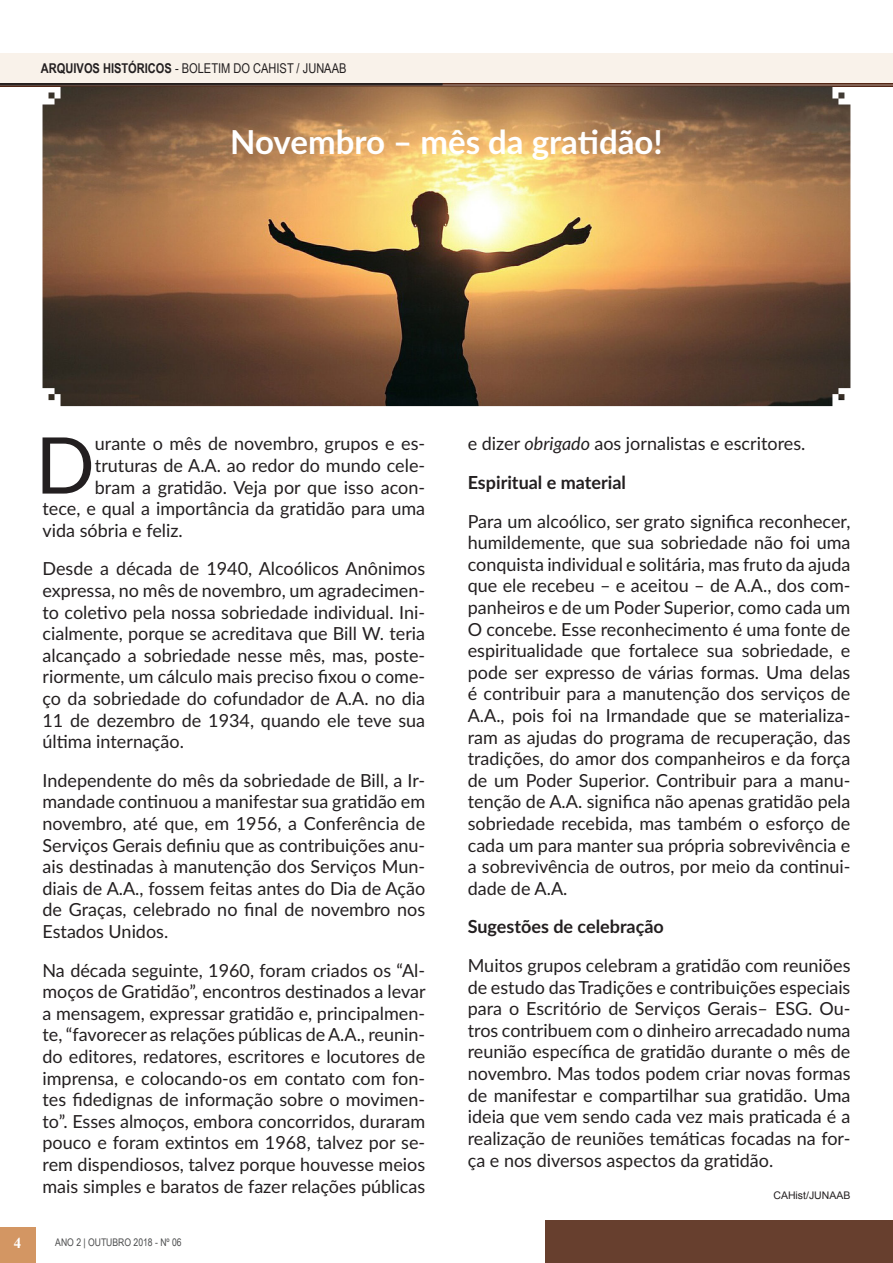
<style>
.page{position:relative;width:893px;height:1263px;background:#fff}
.page>*{position:absolute;margin:0;border:0;box-sizing:border-box;transform-origin:0 0}
.texto{font:78.3px "Lato";color:#231f20}
.titulo{font:700 33px "Lato";color:#fff}
.texto-2{font:18px/21.6px "Lato";color:#231f20;text-align:justify}
.texto-3{font:700 18px "Lato";color:#231f20}
.t1{font:700 15px "Times New Roman";color:#fff}
.t2{font:13.5px "Arial Narrow";color:#231f20}
.t3{font:10.5px "Arial Narrow";color:#4b4c4d}
.Assinatura{font:10.5px "Arial";color:#231f20}
.s1{font-weight:700}
.s2{font-style:italic}
</style>
<div class="page">
<div style="left:0;top:53px;width:893px;height:32px;background:#f9f2ea"></div>
<svg style="left:442px;top:83px;width:451px;height:3px"></svg>
<div style="left:0;top:1227px;width:36px;height:36px;background:#d39663"></div>
<hr style="left:0;top:83px;width:442px;height:1px;background:#231f20">
<hr style="left:0;top:84px;width:442px;height:1px;background:#231f20">
<hr style="left:0;top:85px;width:442px;height:1px;background:#231f20">
<div style="left:546px;top:1220px;width:347px;height:43px;background:#673f2e"></div>
<img style="left:43px;top:86px;width:807px;height:320px">
<p class="t2" style="left:41px;top:59px;width:307px"><span class="s1">ARQUIVOS HISTÓRICOS</span> - BOLETIM DO CAHIST / JUNAAB</p>
<p class="titulo" style="left:230px;top:118px;width:434px">Novembro – mês da gratidão!</p>
<p class="texto" style="left:35px;top:409px;width:61px">D</p>
<p class="texto-2" style="left:95px;top:432px;width:332px">urante o mês de novembro, grupos e es-</p>
<p class="texto-2" style="left:95px;top:454px;width:332px">truturas de A.A. ao redor do mundo cele-</p>
<p class="texto-2" style="left:95px;top:475px;width:332px">bram a gratidão. Veja por que isso acon-</p>
<p class="texto-2" style="left:43px;top:497px;width:384px">tece, e qual a importância da gratidão para uma</p>
<p class="texto-2" style="left:43px;top:519px;width:142px">vida sóbria e feliz.</p>
<p class="texto-2" style="left:43px;top:557px;width:384px">Desde a década de 1940, Alcoólicos Anônimos expressa, no mês de novembro, um agradecimen&shy;to coletivo pela nossa sobriedade individual. Ini&shy;cialmente, porque se acreditava que Bill W. teria alcançado a sobriedade nesse mês, mas, poste&shy;riormente, um cálculo mais preciso fixou o come&shy;ço da sobriedade do cofundador de A.A. no dia 11 de dezembro de 1934, quando ele teve sua última internação.</p>
<p class="texto-2" style="left:43px;top:769px;width:384px">Independente do mês da sobriedade de Bill, a Ir&shy;mandade continuou a manifestar sua gratidão em novembro, até que, em 1956, a Conferência de Serviços Gerais definiu que as contribuições anu&shy;ais destinadas à manutenção dos Serviços Mun&shy;diais de A.A., fossem feitas antes do Dia de Ação de Graças, celebrado no final de novembro nos Estados Unidos.</p>
<p class="texto-2" style="left:43px;top:958px;width:385px">Na década seguinte, 1960, foram criados os “Al&shy;moços de Gratidão”, encontros destinados a levar a mensagem, expressar gratidão e, principalmen&shy;te, “favorecer as relações públicas de A.A., reunin&shy;do editores, redatores, escritores e locutores de imprensa, e colocando-os em contato com fon&shy;tes fidedignas de informação sobre o movimen&shy;to”. Esses almoços, embora concorridos, duraram pouco e foram extintos em 1968, talvez por se&shy;rem dispendiosos, talvez porque houvesse meios mais simples e baratos de fazer relações públicas</p>
<p class="t1" style="left:14px;top:1232px;width:9px">4</p>
<p class="t3" style="left:55px;top:1235px;width:128px">ANO 2 | OUTUBRO 2018 - Nº 06</p>
<p class="texto-2" style="left:468px;top:432px;width:339px">e dizer <span class="s2">obrigado</span> aos jornalistas e escritores.</p>
<p class="texto-3" style="left:468px;top:469px;width:160px">Espiritual e material</p>
<p class="texto-2" style="left:468px;top:509px;width:384px">Para um alcoólico, ser grato significa reconhecer, humildemente, que sua sobriedade não foi uma conquista individual e solitária, mas fruto da ajuda que ele recebeu – e aceitou – de A.A., dos com&shy;panheiros e de um Poder Superior, como cada um O concebe. Esse reconhecimento é uma fonte de espiritualidade que fortalece sua sobriedade, e pode ser expresso de várias formas. Uma delas é contribuir para a manutenção dos serviços de A.A., pois foi na Irmandade que se materializa&shy;ram as ajudas do programa de recuperação, das tradições, do amor dos companheiros e da força de um Poder Superior. Contribuir para a manu&shy;tenção de A.A. significa não apenas gratidão pela sobriedade recebida, mas também o esforço de cada um para manter sua própria sobrevivência e a sobrevivência de outros, por meio da continui&shy;dade de A.A.</p>
<p class="texto-3" style="left:468px;top:914px;width:198px">Sugestões de celebração</p>
<p class="texto-2" style="left:468px;top:954px;width:384px">Muitos grupos celebram a gratidão com reuniões de estudo das Tradições e contribuições especiais para o Escritório de Serviços Gerais– ESG. Ou&shy;tros contribuem com o dinheiro arrecadado numa reunião específica de gratidão durante o mês de novembro. Mas todos podem criar novas formas de manifestar e compartilhar sua gratidão. Uma ideia que vem sendo cada vez mais praticada é a realização de reuniões temáticas focadas na for&shy;ça e nos diversos aspectos da gratidão.</p>
<p class="Assinatura" style="left:773px;top:1188px;width:79px">CAHist/JUNAAB</p>
</div>
